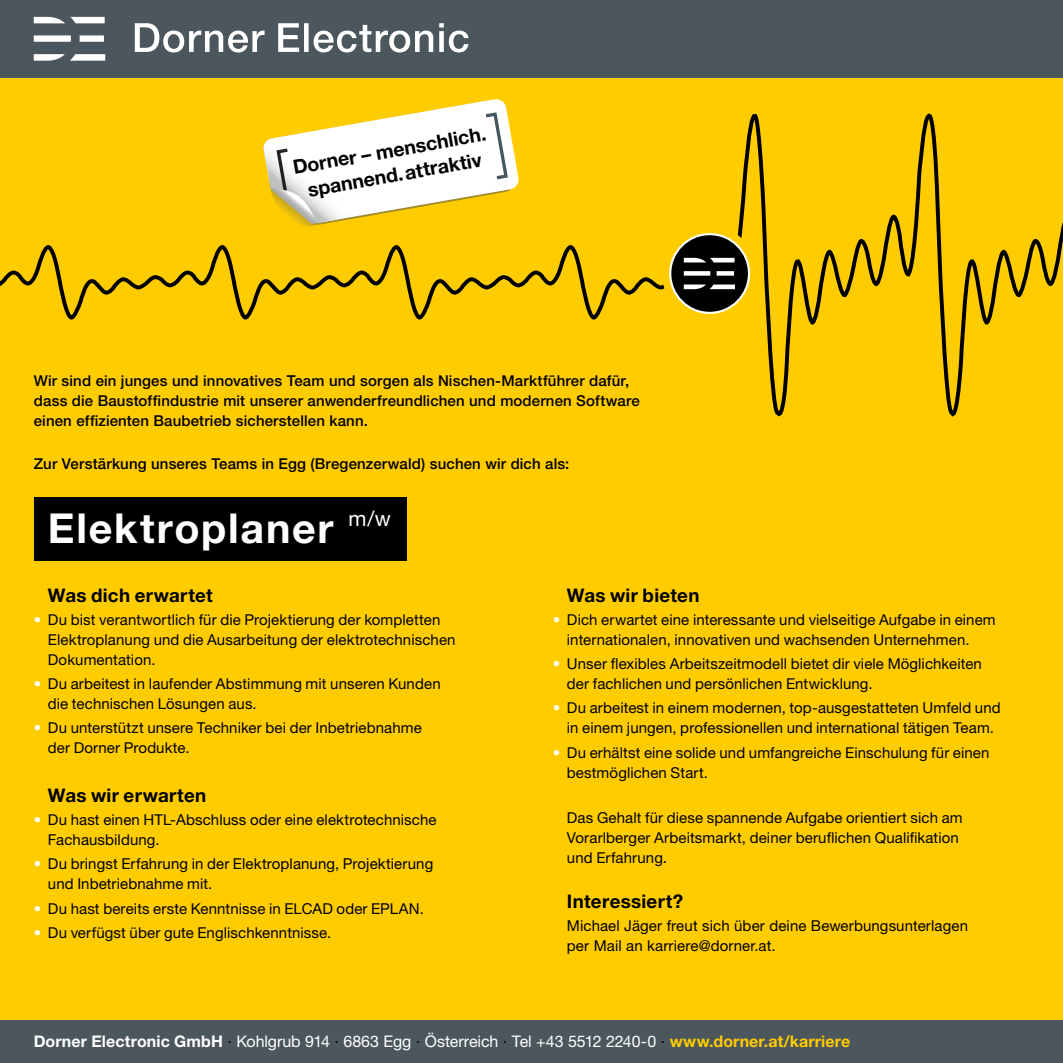
<style>
.page{position:relative;width:1063px;height:1063px;background:#fff}
.page>*{position:absolute;margin:0;border:0;box-sizing:border-box;transform-origin:0 0}
.t1{font:700 41.25px "Helvetica Neue LT Pro";letter-spacing:.04em;color:#fff}
.t2{font:700 19.62px "Helvetica Neue LT Pro";color:#000}
._15_pt_bold{font:700 18.75px "Helvetica Neue LT Pro";letter-spacing:.015em;color:#000}
.t3{font:16px "Helvetica Neue LT Pro";letter-spacing:-.005em;color:#fff}
.Fließtext{font:15px/20px "Helvetica Neue LT Pro";letter-spacing:.005em;color:#000}
.t4{font:500 15px/20px "Helvetica Neue LT Pro";letter-spacing:.01em;color:#000}
.s1{font-weight:300;color:#fff}
.s2{font-size:16px}
.s3{font-weight:700}
.s4{color:#000}
.s5{font-weight:700;color:#fc0}
</style>
<div class="page">
<div style="left:0;top:0;width:1062px;height:1062px;background:#fc0"></div>
<div style="left:0;top:0;width:1062px;height:78px;background:#4c575d"></div>
<svg style="left:34px;top:17px;width:71px;height:6px"></svg>
<svg style="left:135px;top:23px;width:309px;height:3px"></svg>
<div style="left:0;top:1020px;width:1062px;height:42px;background:#4c575d"></div>
<div style="left:34px;top:497px;width:372px;height:64px;background:#000"></div>
<svg style="left:0;top:26px;width:1062px;height:391px"></svg>
<div style="left:662px;top:226px;width:95px;height:95px;background:#fc0;border-radius:50%"></div>
<div style="left:670px;top:234px;width:79px;height:79px;background:#000;border-radius:50%"></div>
<div style="left:669px;top:233px;width:81px;height:81px;border:2px solid #fff;border-radius:50%"></div>
<svg style="left:683px;top:258px;width:51px;height:4px"></svg>
<svg style="left:683px;top:284px;width:52px;height:5px"></svg>
<svg style="left:716px;top:271px;width:18px;height:5px"></svg>
<svg style="left:683px;top:271px;width:27px;height:5px"></svg>
<p class="t2" style="left:291px;top:155px;width:197px;rotate:-10deg">Dorner – menschlich.</p>
<p class="t2" style="left:306px;top:178px;width:178px;rotate:-10deg">spannend. attraktiv</p>
<p class="t4" style="left:34px;top:370px;width:607px">Wir sind ein junges und innovatives Team und sorgen als Nischen-Marktführer dafür, dass die Baustoffindustrie mit unserer anwenderfreundlichen und modernen Software einen effizienten Baubetrieb sicherstellen kann.</p>
<p class="t4" style="left:34px;top:453px;width:537px">Zur Verstärkung unseres Teams in Egg (Bregenzerwald) suchen wir dich als:</p>
<p class="t1" style="left:48px;top:503px;width:344px">Elektroplaner <sup>m/w</sup></p>
<p class="_15_pt_bold" style="left:48px;top:583px;width:166px">Was dich erwartet</p>
<p class="Fließtext" style="left:48px;top:609px;width:409px;text-indent:-14px"><span class="s1">•</span> Du bist verantwortlich für die Projektierung der kompletten<br>Elektroplanung und die Ausarbeitung der elektrotechnischen<br>Dokumentation.</p>
<p class="Fließtext" style="left:48px;top:673px;width:394px;text-indent:-14px"><span class="s1">•</span> Du arbeitest in laufender Abstimmung mit unseren Kunden die technischen Lösungen aus.</p>
<p class="Fließtext" style="left:48px;top:717px;width:375px;text-indent:-14px"><span class="s1">•</span> Du unterstützt unsere Techniker bei der Inbetriebnahme der Dorner Produkte.</p>
<p class="_15_pt_bold" style="left:48px;top:783px;width:160px">Was wir erwarten</p>
<p class="Fließtext" style="left:48px;top:809px;width:390px;text-indent:-14px"><span class="s1">•</span> Du hast einen HTL-Abschluss oder eine elektrotechnische<br>Fachausbildung.</p>
<p class="Fließtext" style="left:48px;top:853px;width:387px;text-indent:-14px"><span class="s1">•</span> Du bringst Erfahrung in der Elektroplanung, Projektierung und Inbetriebnahme mit.</p>
<p class="Fließtext" style="left:34px;top:898px;width:391px"><span class="s1">•</span> Du hast bereits erste Kenntnisse in ELCAD oder EPLAN.</p>
<p class="Fließtext" style="left:34px;top:922px;width:299px"><span class="s1">•</span> Du verfügst über gute Englischkenntnisse.</p>
<p class="_15_pt_bold" style="left:567px;top:583px;width:134px">Was wir bieten</p>
<p class="Fließtext" style="left:567px;top:609px;width:430px;text-indent:-14px"><span class="s1">•</span> Dich erwartet eine interessante und vielseitige Aufgabe in einem internationalen, innovativen und wachsenden Unternehmen.</p>
<p class="Fließtext" style="left:567px;top:653px;width:416px;text-indent:-14px"><span class="s1">•</span> Unser flexibles Arbeitszeitmodell bietet dir viele Möglichkeiten der fachlichen und persönlichen Entwicklung.</p>
<p class="Fließtext" style="left:553px;top:697px;width:449px;text-align:center"><span class="s1">•</span> Du arbeitest in einem modernen, top-ausgestatteten Umfeld und in einem jungen, professionellen und international tätigen Team.</p>
<p class="Fließtext" style="left:567px;top:742px;width:424px;text-indent:-14px"><span class="s1">•</span> Du erhältst eine solide und umfangreiche Einschulung für einen bestmöglichen Start.</p>
<p class="Fließtext" style="left:567px;top:807px;width:397px;line-height:20.4px">Das Gehalt für diese spannende Aufgabe orientiert sich am<br>Vorarlberger Arbeitsmarkt, deiner beruflichen Qualifikation und Erfahrung<span class="s2">.</span></p>
<p class="_15_pt_bold" style="left:567px;top:889px;width:118px">Interessiert?</p>
<p class="Fließtext" style="left:567px;top:915px;width:402px">Michael Jäger freut sich über deine Bewerbungsunterlagen per Mail an karriere@dorner.at.</p>
<p class="t3" style="left:34px;top:1031px;width:818px"><span class="s3">Dorner Electronic GmbH</span> <span class="s4">·</span> Kohlgrub 914 <span class="s4">·</span> 6863 Egg <span class="s4">·</span> Österreich <span class="s4">·</span> Tel +43 5512 2240-0 <span class="s4">·</span> <span class="s5">www.dorner.at/karriere</span></p>
</div>
